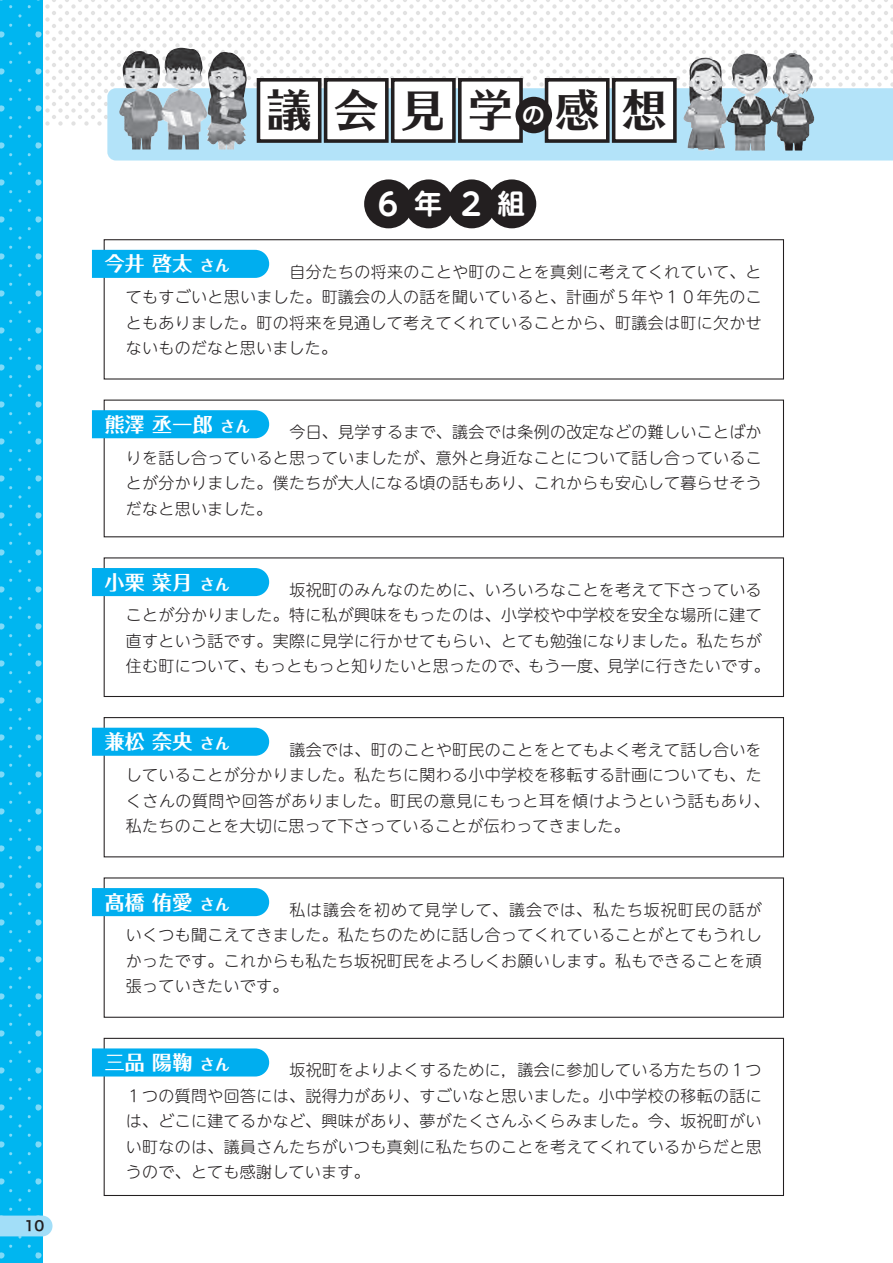
<style>
.page{position:relative;width:893px;height:1263px;background:#fff}
.page>*{position:absolute;margin:0;border:0;box-sizing:border-box;transform-origin:0 0}
.t1{font:44.7px "UD Typos 515 Std";letter-spacing:.505em;color:#231f20}
.t2{font:700 30.6px "UD Shin M Go Pro De";color:#fff}
.t3{font:700 19.95px "Folk Pro";letter-spacing:.02em;color:#fff}
.t4{font:300 15.9px/25.5px "UD Shin M Go Pro";letter-spacing:.025em;color:#231f20;text-align:justify}
.t5{font:13.8px "Hira Kaku Std W6";color:#231f20}
.s1{font-family:"Hira Kaku Std W6";font-size:23.85px;color:#fff}
.s2{font-size:27.45px}
.s3{font-size:14.85px}
</style>
<div class="page">
<svg style="left:45px;top:0;width:848px;height:125px"></svg>
<svg style="left:107px;top:88px;width:786px;height:73px;background:#a6c5d4"></svg>
<svg style="left:0;top:0;width:43px;height:1263px;background:#07b8f0"></svg>
<div style="left:258px;top:80px;width:62px;height:61px;background:#fff"></div>
<div style="left:257px;top:78px;width:64px;height:65px;border:4px solid #231f20"></div>
<div style="left:326px;top:80px;width:61px;height:61px;background:#fff"></div>
<div style="left:324px;top:78px;width:65px;height:65px;border:4px solid #231f20"></div>
<div style="left:393px;top:80px;width:61px;height:61px;background:#fff"></div>
<div style="left:391px;top:78px;width:65px;height:65px;border:4px solid #231f20"></div>
<div style="left:460px;top:80px;width:61px;height:61px;background:#fff"></div>
<div style="left:458px;top:78px;width:65px;height:65px;border:4px solid #231f20"></div>
<div style="left:547px;top:80px;width:61px;height:61px;background:#fff"></div>
<div style="left:545px;top:78px;width:65px;height:65px;border:4px solid #231f20"></div>
<div style="left:614px;top:80px;width:61px;height:61px;background:#fff"></div>
<div style="left:612px;top:78px;width:65px;height:65px;border:4px solid #231f20"></div>
<div style="left:515px;top:97px;width:37px;height:36px;background:#231f20;border-radius:50%"></div>
<div style="left:364px;top:179px;width:49px;height:49px;background:#231f20;border-radius:50%"></div>
<div style="left:447px;top:179px;width:49px;height:49px;background:#231f20;border-radius:50%"></div>
<div style="left:404px;top:179px;width:49px;height:49px;background:#231f20;border-radius:50%"></div>
<div style="left:487px;top:179px;width:49px;height:49px;background:#231f20;border-radius:50%"></div>
<div style="left:104px;top:239px;width:680px;height:140px;border:1px solid #231f20"></div>
<div style="left:92px;top:250px;width:177px;height:28px;background:#00aeef"></div>
<div style="left:92px;top:410px;width:177px;height:28px;background:#00aeef"></div>
<div style="left:104px;top:557px;width:680px;height:140px;border:1px solid #231f20"></div>
<div style="left:92px;top:568px;width:177px;height:28px;background:#00aeef"></div>
<div style="left:104px;top:717px;width:680px;height:140px;border:1px solid #231f20"></div>
<div style="left:92px;top:728px;width:177px;height:28px;background:#00aeef"></div>
<div style="left:104px;top:877px;width:680px;height:141px;border:1px solid #231f20"></div>
<div style="left:92px;top:888px;width:177px;height:28px;background:#00aeef"></div>
<div style="left:104px;top:1038px;width:680px;height:158px;border:1px solid #231f20"></div>
<div style="left:92px;top:1048px;width:177px;height:28px;background:#00aeef"></div>
<img style="left:768px;top:53px;width:21px;height:63px">
<img style="left:164px;top:48px;width:17px;height:34px">
<svg style="left:0;top:1215px;width:53px;height:21px"></svg>
<p class="t5" style="left:25px;top:1215px;width:21px">10</p>
<h1 class="t1" style="left:267px;top:73px;width:401px">議会見学<span class="s1">の</span>感想</h1>
<h2 class="t2" style="left:373px;top:179px;width:154px">６<span class="s2">年</span>2<span class="s2">組</span></h2>
<p class="t3" style="left:105px;top:247px;width:127px">今井 啓太 <span class="s3">さん</span></p>
<p class="t4" style="left:126px;top:258px;width:637px;text-indent:163px">自分たちの将来のことや町のことを真剣に考えてくれていて、とてもすごいと思いました。町議会の人の話を聞いていると、計画が５年や１０年先のこともありました。町の将来を見通して考えてくれていることから、町議会は町に欠かせないものだなと思いました。</p>
<p class="t3" style="left:105px;top:407px;width:147px">熊澤 丞一郎 <span class="s3">さん</span></p>
<p class="t4" style="left:126px;top:418px;width:637px;text-indent:163px">今日、見学するまで、議会では条例の改定などの難しいことばかりを話し合っていると思っていましたが、意外と身近なことについて話し合っていることが分かりました。僕たちが大人になる頃の話もあり、これからも安心して暮らせそうだなと思いました。</p>
<p class="t3" style="left:105px;top:565px;width:127px">小栗 菜月 <span class="s3">さん</span></p>
<p class="t4" style="left:126px;top:576px;width:645px;text-align:left;text-indent:163px">坂祝町のみんなのために、いろいろなことを考えて下さっていることが分かりました。特に私が興味をもったのは、小学校や中学校を安全な場所に建て直すという話です。実際に見学に行かせてもらい、とても勉強になりました。私たちが住む町について、もっともっと知りたいと思ったので、もう一度、見学に行きたいです。</p>
<p class="t3" style="left:105px;top:725px;width:127px">兼松 奈央 <span class="s3">さん</span></p>
<p class="t4" style="left:126px;top:736px;width:645px;text-align:left;text-indent:163px">議会では、町のことや町民のことをとてもよく考えて話し合いをしていることが分かりました。私たちに関わる小中学校を移転する計画についても、たくさんの質問や回答がありました。町民の意見にもっと耳を傾けようという話もあり、私たちのことを大切に思って下さっていることが伝わってきました。</p>
<p class="t3" style="left:105px;top:885px;width:127px">髙橋 侑愛 <span class="s3">さん</span></p>
<p class="t4" style="left:126px;top:896px;width:637px;text-indent:163px">私は議会を初めて見学して、議会では、私たち坂祝町民の話がいくつも聞こえてきました。私たちのために話し合ってくれていることがとてもうれしかったです。これからも私たち坂祝町民をよろしくお願いします。私もできることを頑張っていきたいです。</p>
<p class="t3" style="left:105px;top:1045px;width:127px">三品 陽鞠 <span class="s3">さん</span></p>
<p class="t4" style="left:126px;top:1057px;width:637px;text-indent:163px">坂祝町をよりよくするために，議会に参加している方たちの１つ１つの質問や回答には、説得力があり、すごいなと思いました。小中学校の移転の話には、どこに建てるかなど、興味があり、夢がたくさんふくらみました。今、坂祝町がいい町なのは、議員さんたちがいつも真剣に私たちのことを考えてくれているからだと思うので、とても感謝しています。</p>
</div>
